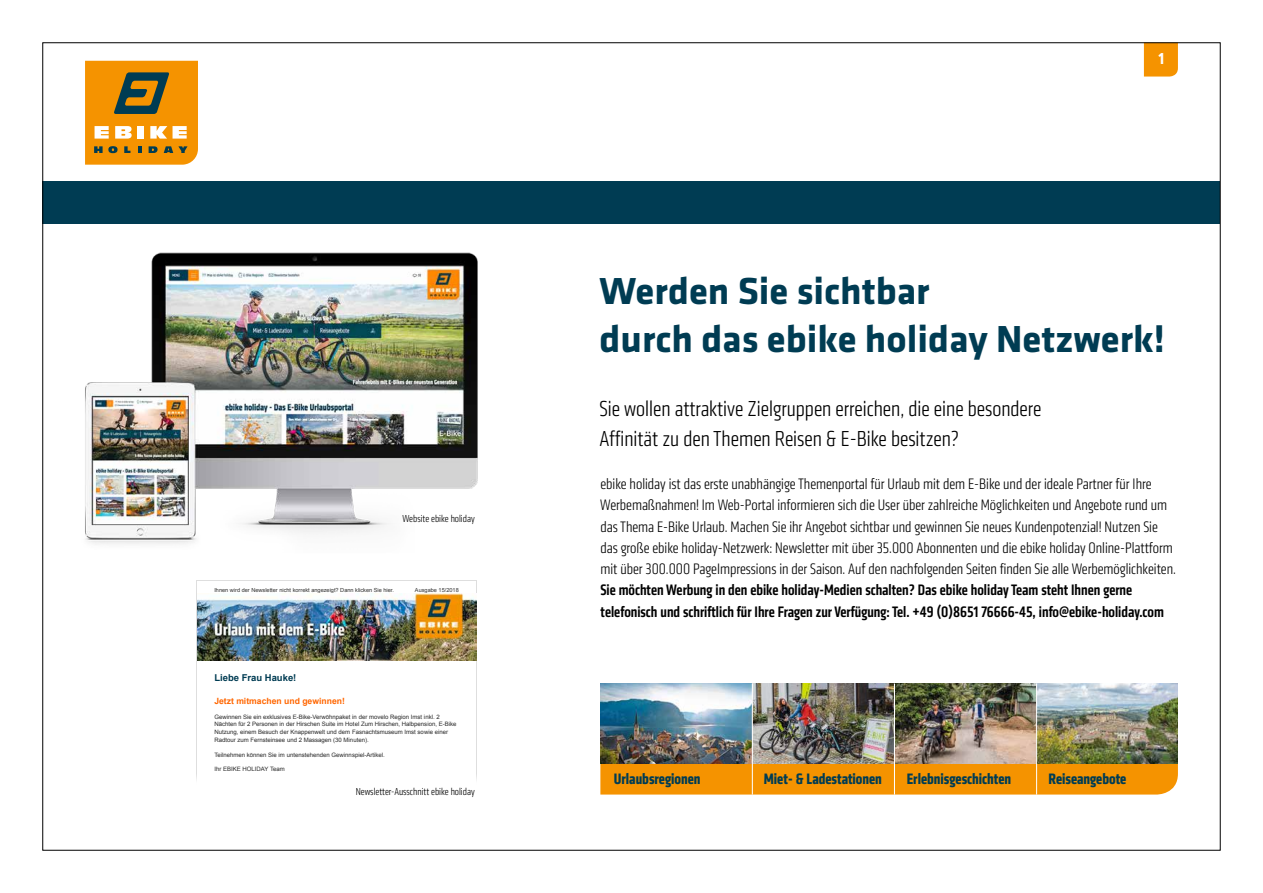
<style>
.page{position:relative;width:1263px;height:893px;background:#fff}
.page>*{position:absolute;margin:0;border:0;box-sizing:border-box;transform-origin:0 0}
.t1{font:700 39px/48px "Klavika";color:#003c53}
.t2{font:300 condensed 22.5px/30px "Klavika";color:#000}
.t3{font:700 condensed 16.5px "Klavika";color:#fff}
.t4{font:300 condensed 15.75px/21.3px "Klavika";color:#000}
.t5{font:500 condensed 15.75px/21.3px "Klavika";color:#000}
.t6{font:700 condensed 15.75px "Klavika";color:#003c53}
.t7{font:300 condensed 10.5px "Klavika";color:#000}
.t8{font:700 9.45px "Arial";color:#003c53}
.t9{font:700 8.55px "Arial";color:#f60}
.t10{font:6px/7.8px "Arial";color:#292929}
.t11{font:5.55px "Arial";color:#30302f}
.t12{font:5.55px "Arial";color:#333}
</style>
<div class="page">
<img style="left:42px;top:244px;width:436px;height:312px">
<hr style="left:197px;top:580px;width:279px;height:1px;background:#dedede">
<svg style="left:476px;top:580px;width:1px;height:13px"></svg>
<hr style="left:476px;top:594px;width:1px;height:66px;background:#dedede">
<hr style="left:476px;top:660px;width:1px;height:118px;background:#dedede">
<img style="left:197px;top:594px;width:279px;height:66px">
<div style="left:600px;top:764px;width:578px;height:30px;background:#f59300"></div>
<img style="left:600px;top:683px;width:578px;height:81px">
<hr style="left:752px;top:683px;width:1px;height:111px;background:#fff">
<hr style="left:894px;top:683px;width:1px;height:111px;background:#fff">
<hr style="left:1036px;top:683px;width:1px;height:111px;background:#fff">
<div style="left:43px;top:181px;width:1177px;height:43px;background:#003c53"></div>
<svg style="left:1144px;top:45px;width:34px;height:32px"></svg>
<svg style="left:85px;top:61px;width:113px;height:104px;background:#d58f1d"></svg>
<p class="t7" style="left:403px;top:513px;width:74px">Website ebike holiday</p>
<p class="t11" style="left:214px;top:587px;width:181px">Ihnen wird der Newsletter nicht korrekt angezeigt? Dann klicken Sie hier.</p>
<p class="t12" style="left:415px;top:587px;width:45px">Ausgabe 15/2018</p>
<p class="t8" style="left:214px;top:672px;width:84px">Liebe Frau Hauke!</p>
<p class="t9" style="left:214px;top:695px;width:132px">Jetzt mitmachen und gewinnen!</p>
<p class="t10" style="left:214px;top:713px;width:244px">Gewinnen Sie ein exklusives E-Bike-Verwöhnpaket in der movelo Region Imst inkl. 2<br>Nächten für 2 Personen in der Hirschen Suite im Hotel Zum Hirschen, Halbpension, E-Bike Nutzung, einem Besuch der Knappenwelt und dem Fasnachtsmuseum Imst sowie einer Radtour zum Fernsteinsee und 2 Massagen (30 Minuten).</p>
<p class="t10" style="left:214px;top:751px;width:172px">Teilnehmen können Sie im untenstehenden Gewinnspiel-Artikel.</p>
<p class="t10" style="left:214px;top:765px;width:72px">Ihr EBIKE HOLIDAY Team</p>
<p class="t7" style="left:356px;top:785px;width:121px">Newsletter-Ausschnitt ebike holiday</p>
<p class="t3" style="left:1158px;top:48px;width:7px">1</p>
<h1 class="t1" style="left:600px;top:265px;width:567px">Werden Sie sichtbar<br>durch das ebike holiday Netzwerk!</h1>
<h2 class="t2" style="left:600px;top:394px;width:443px">Sie wollen attraktive Zielgruppen erreichen, die eine besondere<br>Affinität zu den Themen Reisen &amp; E-Bike besitzen?</h2>
<p class="t4" style="left:600px;top:473px;width:577px">ebike holiday ist das erste unabhängige Themenportal für Urlaub mit dem E-Bike und der ideale Partner für Ihre Werbemaßnahmen! Im Web-Portal informieren sich die User über zahlreiche Möglichkeiten und Angebote rund um das Thema E-Bike Urlaub. Machen Sie ihr Angebot sichtbar und gewinnen Sie neues Kundenpotenzial! Nutzen Sie das große ebike holiday-Netzwerk: Newsletter mit über 35.000 Abonnenten und die ebike holiday Online-Plattform mit über 300.000 PageImpressions in der Saison. Auf den nachfolgenden Seiten finden Sie alle Werbemöglichkeiten.</p>
<p class="t5" style="left:600px;top:579px;width:565px">Sie möchten Werbung in den ebike holiday-Medien schalten? Das ebike holiday Team steht Ihnen gerne telefonisch und schriftlich für Ihre Fragen zur Verfügung: Tel. +49 (0)8651 76666-45, info@ebike-holiday.com</p>
<p class="t6" style="left:614px;top:768px;width:88px">Urlaubsregionen</p>
<p class="t6" style="left:764px;top:768px;width:120px">Miet- &amp; Ladestationen</p>
<p class="t6" style="left:907px;top:768px;width:106px">Erlebnisgeschichten</p>
<p class="t6" style="left:1048px;top:768px;width:79px">Reiseangebote</p>
</div>
